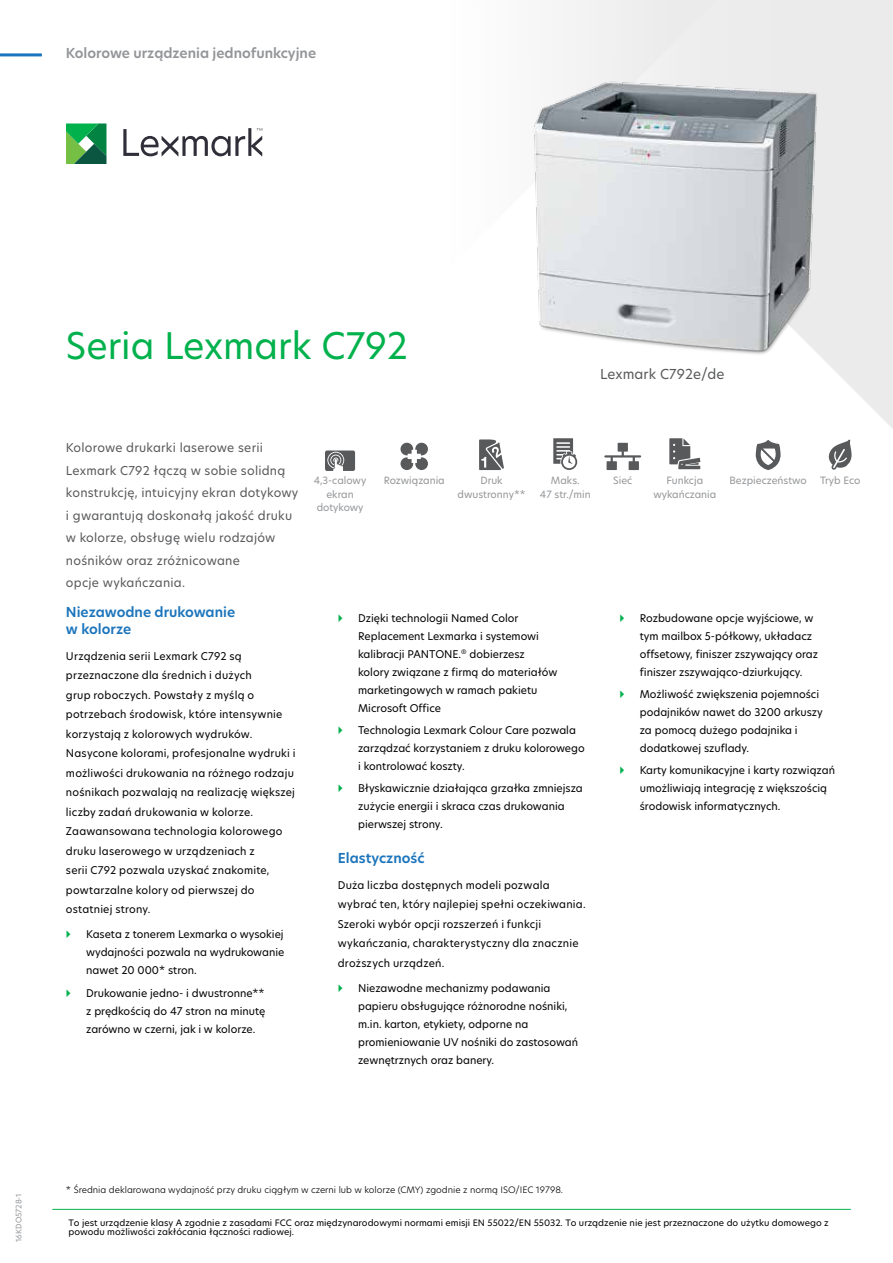
<style>
.page{position:relative;width:893px;height:1263px;background:#fff}
.page>*{position:absolute;margin:0;border:0;box-sizing:border-box;transform-origin:0 0}
.t1{font:36px "TP Hero";color:#00b14c}
.t2{font:600 13.5px/16.5px "TP Hero";color:#1c75bc}
.t3{font:600 13.5px "TP Hero";color:#939598}
.t4{font:13.5px "TP Hero";letter-spacing:.01em;color:#58595b}
.t5{font:12px/22.5px "TP Hero";letter-spacing:.02em;color:#58595b}
.t6{font:10.5px/18px "TP Hero";color:#000}
.t7{font:10.5px/19.5px "TP Hero";letter-spacing:.02em;color:#000}
.t8{font:9.9px/13.6px "TP Hero";color:#939598;text-align:center}
.t9{font:8.7px/9px "TP Hero";color:#000}
.t10{font:300 8.7px "TP Hero";color:#000}
.t11{font:7.5px "TP Hero";color:#939598}
</style>
<div class="page">
<svg style="left:123px;top:128px;width:139px;height:28px"></svg>
<svg style="left:66px;top:123px;width:40px;height:41px"></svg>
<hr style="left:0;top:53px;width:42px;height:3px;background:#1c75bc">
<svg style="left:618px;top:0;width:275px;height:443px"></svg>
<svg style="left:563px;top:0;width:167px;height:432px"></svg>
<svg style="left:325px;top:450px;width:30px;height:21px"></svg>
<svg style="left:400px;top:443px;width:28px;height:27px"></svg>
<svg style="left:479px;top:439px;width:25px;height:31px"></svg>
<svg style="left:553px;top:438px;width:24px;height:32px"></svg>
<svg style="left:604px;top:443px;width:37px;height:27px"></svg>
<svg style="left:669px;top:438px;width:31px;height:31px"></svg>
<svg style="left:756px;top:440px;width:25px;height:30px"></svg>
<svg style="left:829px;top:440px;width:22px;height:30px"></svg>
<img style="left:533px;top:79px;width:288px;height:279px">
<hr style="left:52px;top:1209px;width:799px;height:1px;background:#00b14c">
<p class="t3" style="left:66px;top:44px;width:252px">Kolorowe urządzenia jednofunkcyjne</p>
<h1 class="t1" style="left:66px;top:321px;width:344px">Seria Lexmark C792</h1>
<p class="t4" style="left:600px;top:365px;width:126px">Lexmark C792e/de</p>
<p class="t5" style="left:66px;top:436px;width:234px">Kolorowe drukarki laserowe serii<br>Lexmark C792 łączą w sobie solidną konstrukcję, intuicyjny ekran dotykowy i gwarantują doskonałą jakość druku w kolorze, obsługę wielu rodzajów nośników oraz zróżnicowane<br>opcje wykańczania.</p>
<p class="t2" style="left:66px;top:604px;width:171px">Niezawodne drukowanie w kolorze</p>
<p class="t7" style="left:66px;top:646px;width:231px">Urządzenia serii Lexmark C792 są przeznaczone dla średnich i dużych<br>grup roboczych. Powstały z myślą o potrzebach środowisk, które intensywnie korzystają z kolorowych wydruków.<br>Nasycone kolorami, profesjonalne wydruki i możliwości drukowania na różnego rodzaju nośnikach pozwalają na realizację większej liczby zadań drukowania w kolorze.<br>Zaawansowana technologia kolorowego druku laserowego w urządzeniach z<br>serii C792 pozwala uzyskać znakomite, powtarzalne kolory od pierwszej do ostatniej strony.</p>
<p class="t6" style="left:86px;top:925px;width:200px;text-align:justify">Kaseta z tonerem Lexmarka o wysokiej wydajności pozwala na wydrukowanie nawet 20 000* stron.</p>
<p class="t6" style="left:86px;top:983px;width:181px;text-align:justify">Drukowanie jedno- i dwustronne** z prędkością do 47 stron na minutę zarówno w czerni, jak i w kolorze.</p>
<p class="t8" style="left:314px;top:473px;width:54px">4,3-calowy ekran dotykowy</p>
<p class="t8" style="left:384px;top:473px;width:63px">Rozwiązania</p>
<p class="t8" style="left:458px;top:473px;width:69px">Druk dwustronny**</p>
<p class="t8" style="left:540px;top:473px;width:52px">Maks.<br>47 str./min</p>
<p class="t8" style="left:613px;top:473px;width:21px">Sieć</p>
<p class="t8" style="left:653px;top:473px;width:64px">Funkcja wykańczania</p>
<p class="t8" style="left:729px;top:473px;width:79px">Bezpieczeństwo</p>
<p class="t8" style="left:820px;top:473px;width:42px">Tryb Eco</p>
<p class="t6" style="left:358px;top:608px;width:201px">Dzięki technologii Named Color<br>Replacement Lexmarka i systemowi kalibracji PANTONE.<sup>®</sup> dobierzesz kolory związane z firmą do materiałów marketingowych w ramach pakietu<br>Microsoft Office</p>
<p class="t6" style="left:358px;top:721px;width:228px">Technologia Lexmark Colour Care pozwala zarządzać korzystaniem z druku kolorowego i kontrolować koszty.</p>
<p class="t6" style="left:358px;top:779px;width:226px">Błyskawicznie działająca grzałka zmniejsza zużycie energii i skraca czas drukowania pierwszej strony.</p>
<p class="t2" style="left:338px;top:849px;width:88px">Elastyczność</p>
<p class="t7" style="left:338px;top:875px;width:249px">Duża liczba dostępnych modeli pozwala wybrać ten, który najlepiej spełni oczekiwania.<br>Szeroki wybór opcji rozszerzeń i funkcji wykańczania, charakterystyczny dla znacznie droższych urządzeń.</p>
<p class="t6" style="left:358px;top:978px;width:221px">Niezawodne mechanizmy podawania papieru obsługujące różnorodne nośniki, m.in. karton, etykiety, odporne na promieniowanie UV nośniki do zastosowań zewnętrznych oraz banery.</p>
<p class="t6" style="left:640px;top:608px;width:180px">Rozbudowane opcje wyjściowe, w tym mailbox 5-półkowy, układacz offsetowy, finiszer zszywający oraz finiszer zszywająco-dziurkujący.</p>
<p class="t6" style="left:640px;top:685px;width:185px">Możliwość zwiększenia pojemności podajników nawet do 3200 arkuszy za pomocą dużego podajnika i dodatkowej szuflady.</p>
<p class="t6" style="left:640px;top:761px;width:197px">Karty komunikacyjne i karty rozwiązań umożliwiają integrację z większością środowisk informatycznych.</p>
<p class="t11" style="left:14px;top:1242px;width:50px;rotate:-90deg">16KDO5728-1</p>
<p class="t10" style="left:66px;top:1183px;width:499px">* Średnia deklarowana wydajność przy druku ciągłym w czerni lub w kolorze (CMY) zgodnie z normą ISO/IEC 19798.</p>
<p class="t9" style="left:68px;top:1218px;width:762px">To jest urządzenie klasy A zgodnie z zasadami FCC oraz międzynarodowymi normami emisji EN 55022/EN 55032. To urządzenie nie jest przeznaczone do użytku domowego z powodu możliwości zakłócania łączności radiowej.</p>
</div>
